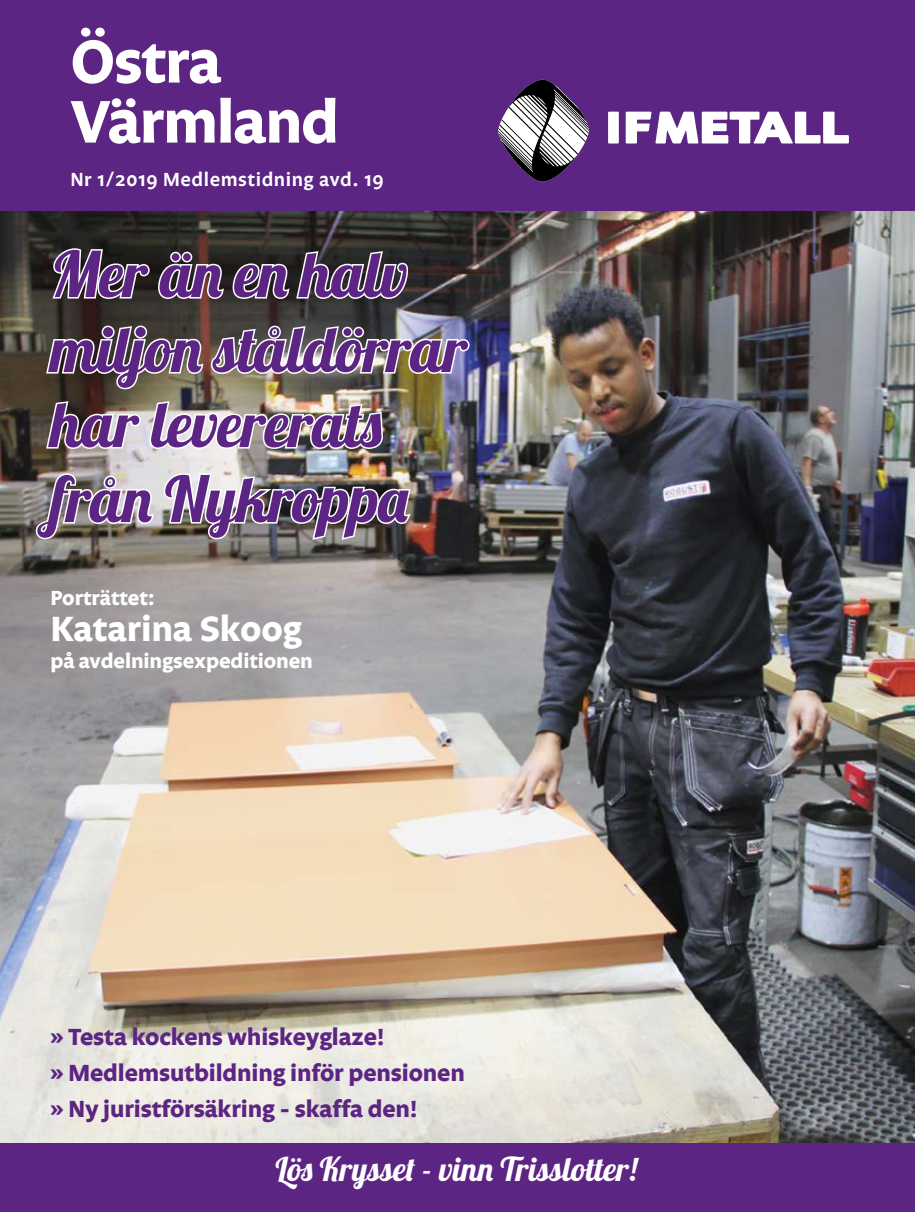
<style>
.page{position:relative;width:915px;height:1212px;background:#fff}
.page>*{position:absolute;margin:0;border:0;box-sizing:border-box;transform-origin:0 0}
.t1{font:63px/75px "Lobster 1.4";letter-spacing:-.005em;color:#5c2483}
.t2{font:700 61.5px/60px "Legato";letter-spacing:-.02em;color:#fff}
.t3{font:700 36px "Legato";letter-spacing:-.005em;color:#fff}
.t4{font:33px "Lobster 1.4";color:#fff}
.t5{font:700 24px/36px "Legato";letter-spacing:-.005em;color:#5c2483}
.t6{font:700 21px "Legato";letter-spacing:-.005em;color:#fff}
.t7{font:600 19.5px "Legato";letter-spacing:.025em;color:#fff}
</style>
<div class="page">
<img style="left:0;top:210px;width:914px;height:933px">
<div style="left:0;top:0;width:914px;height:210px;background:#5c2483"></div>
<svg style="left:498px;top:80px;width:90px;height:102px"></svg>
<div style="left:608px;top:112px;width:10px;height:31px;background:#fff"></div>
<svg style="left:625px;top:112px;width:223px;height:31px"></svg>
<div style="left:0;top:1143px;width:914px;height:69px;background:#5c2483"></div>
<svg style="left:50px;top:246px;width:175px;height:55px"></svg>
<svg style="left:231px;top:249px;width:178px;height:51px"></svg>
<img style="left:44px;top:324px;width:427px;height:67px">
<img style="left:44px;top:399px;width:98px;height:51px">
<img style="left:148px;top:399px;width:236px;height:51px">
<svg style="left:34px;top:472px;width:121px;height:69px"></svg>
<img style="left:162px;top:471px;width:251px;height:71px">
<h2 class="t2" style="left:70px;top:35px;width:270px">Östra<br>Värmland</h2>
<p class="t7" style="left:70px;top:168px;width:315px">Nr 1/2019 Medlemstidning avd. 19</p>
<h1 class="t1" style="left:50px;top:236px;width:418px">Mer än en halv miljon ståldörrar har levererats från Nykroppa</h1>
<p class="t6" style="left:50px;top:585px;width:106px">Porträttet:</p>
<h3 class="t3" style="left:50px;top:607px;width:253px">Katarina Skoog</h3>
<p class="t6" style="left:50px;top:648px;width:264px">på avdelningsexpeditionen</p>
<p class="t5" style="left:50px;top:1020px;width:416px">» Testa kockens whiskeyglaze!<br>» Medlemsutbildning inför pensionen » Ny juristförsäkring - skaffa den!</p>
<h3 class="t4" style="left:275px;top:1148px;width:363px">Lös Krysset - vinn Trisslotter!</h3>
</div>
